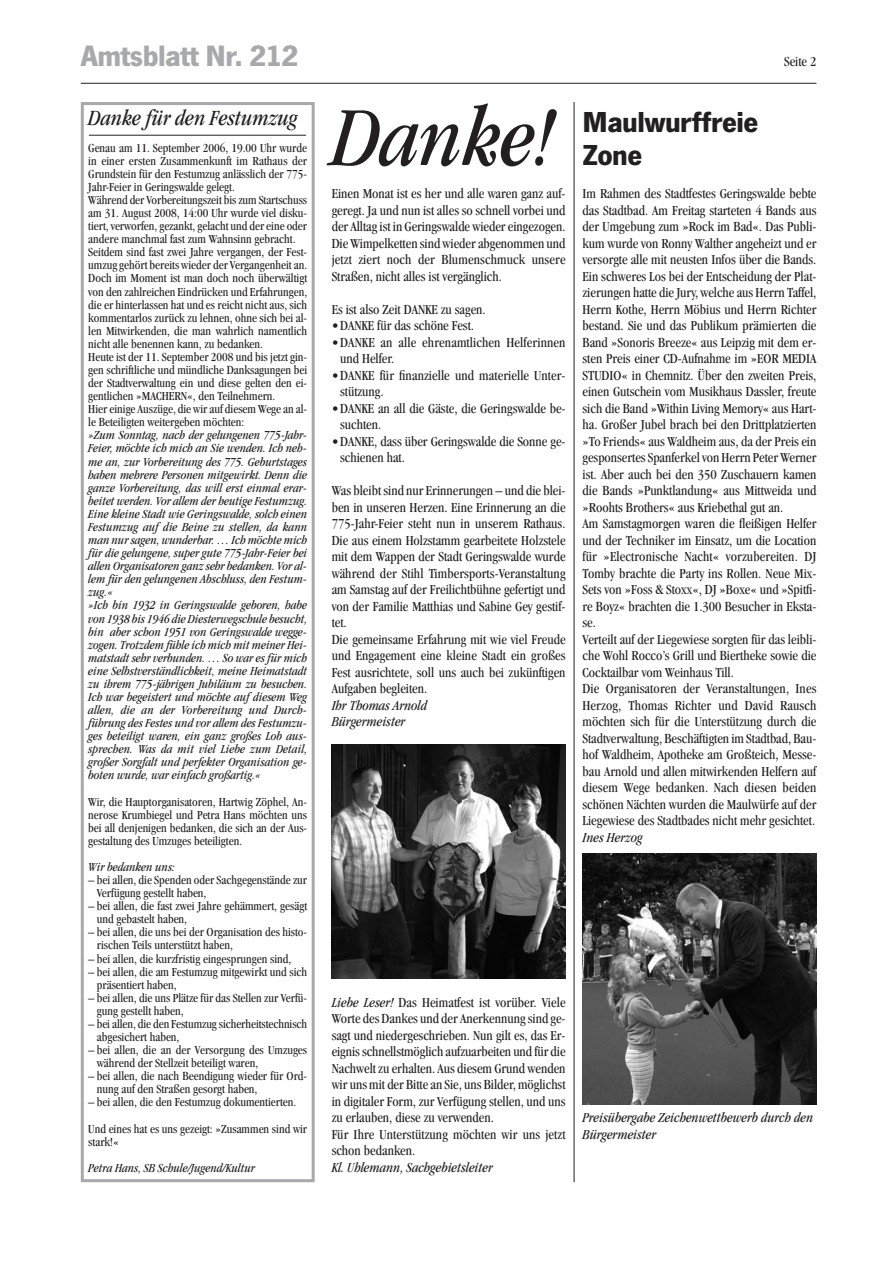
<style>
.page{position:relative;width:893px;height:1263px;background:#fff}
.page>*{position:absolute;margin:0;border:0;box-sizing:border-box;transform-origin:0 0}
.t1{font:italic condensed 87px "Garamond";color:#231f20}
.t2{font:700 30.6px "News Got T";letter-spacing:-.015em;color:#a8a9ad}
.t3{font:700 30px/33px "News Got T";letter-spacing:-.015em;color:#231f20}
.t4{font:italic condensed 22.5px "Garamond";color:#231f20}
.t5{font:condensed 14.25px/16.5px "Garamond";color:#231f20}
.t6{font:italic condensed 14.25px/16.5px "Garamond";color:#231f20}
.t7{font:condensed 12.75px/13px "Garamond";color:#231f20}
.t8{font:italic condensed 12.75px/13px "Garamond";color:#231f20}
.s1{font-style:italic}
</style>
<div class="page">
<hr style="left:81px;top:83px;width:735px;height:1px;background:#231f20">
<div style="left:81px;top:102px;width:234px;height:1080px;border:3px solid #a8a9ad"></div>
<hr style="left:89px;top:135px;width:217px;height:1px;background:#231f20">
<img style="left:332px;top:744px;width:234px;height:234px">
<hr style="left:574px;top:102px;width:1px;height:1080px;background:#231f20">
<img style="left:583px;top:854px;width:233px;height:250px">
<h2 class="t2" style="left:81px;top:38px;width:220px">Amtsblatt Nr. 212</h2>
<p class="t5" style="left:784px;top:54px;width:34px">Seite 2</p>
<h3 class="t4" style="left:88px;top:110px;width:211px">Danke für den Festumzug</h3>
<p class="t7" style="left:88px;top:142px;width:220px">Genau am 11. September 2006, 19.00 Uhr wurde in einer ersten Zusammenkunft im Rathaus der Grundstein für den Festumzug anlässlich der 775- Jahr-Feier in Geringswalde gelegt.<br>Während der Vorbereitungszeit bis zum Startschuss am 31. August 2008, 14:00 Uhr wurde viel disku&shy;tiert, verworfen, gezankt, gelacht und der eine oder andere manchmal fast zum Wahnsinn gebracht.<br>Seitdem sind fast zwei Jahre vergangen, der Fest&shy;umzug gehört bereits wieder der Vergangenheitan.<br>Doch im Moment ist man doch noch überwältigt von den zahlreichen Eindrücken und Erfahrungen, die er hinterlassen hat und es reicht nicht aus, sich kommentarlos zurück zu lehnen, ohne sich bei al&shy;len Mitwirkenden, die man wahrlich namentlich nicht alle benennen kann, zu bedanken.<br>Heute ist der 11. September 2008 und bis jetzt gin&shy;gen schriftliche und mündliche Danksagungen bei der Stadtverwaltung ein und diese gelten den ei&shy;gentlichen »MACHERN«, den Teilnehmern.<br>Hier einige Auszüge, die wir auf diesem Wege an al&shy;le Beteiligten weitergeben möchten:</p>
<p class="t8" style="left:88px;top:430px;width:220px">»Zum Sonntag, nach der gelungenen 775-Jahr-Feier, möchte ich mich an Sie wenden. Ich neh&shy;me an, zur Vorbereitung des 775. Geburtstages haben mehrere Personen mitgewirkt. Denn die ganze Vorbereitung, das will erst einmal erar&shy;beitet werden. Vor allem der heutige Festumzug.<br>Eine kleine Stadt wie Geringswalde, solch einen Festumzug auf die Beine zu stellen, da kann man nur sagen, wunderbar. … Ich möchte mich für die gelungene, super gute 775-Jahr-Feier bei allen Organisatoren ganz sehr bedanken. Vor al&shy;lem für den gelungenen Abschluss, den Festum&shy;zug.«<br>»Ich bin 1932 in Geringswalde geboren, habe von 1938 bis 1946 die Diesterwegschule besucht, bin aber schon 1951 von Geringswalde wegge&shy;zogen. Trotzdem fühle ich mich mit meiner Hei&shy;matstadt sehr verbunden. … So war es für mich eine Selbstverständlichkeit, meine Heimatstadt zu ihrem 775-jährigen Jubiläum zu besuchen.<br>Ich war begeistert und möchte auf diesem Weg allen, die an der Vorbereitung und Durch&shy;führung des Festes und vor allem des Festumzu&shy;ges beteiligt waren, ein ganz großes Lob aus&shy;sprechen. Was da mit viel Liebe zum Detail, großer Sorgfalt und perfekter Organisation ge&shy;boten wurde, war einfach großartig.«</p>
<p class="t7" style="left:88px;top:796px;width:220px;text-align:justify">Wir, die Hauptorganisatoren, Hartwig Zöphel, An&shy;nerose Krumbiegel und Petra Hans möchten uns bei all denjenigen bedanken, die sich an der Aus&shy;gestaltung des Umzuges beteiligten.</p>
<p class="t8" style="left:88px;top:861px;width:88px">Wir bedanken uns:</p>
<p class="t7" style="left:97px;top:874px;width:212px;text-indent:-9px">– bei allen, die Spenden oder Sachgegenstände zur<br>Verfügung gestellt haben,</p>
<p class="t7" style="left:97px;top:900px;width:212px;text-indent:-9px">– bei allen, die fast zwei Jahre gehämmert, gesägt und gebastelt haben,</p>
<p class="t7" style="left:97px;top:927px;width:212px;text-indent:-9px">– bei allen, die uns bei der Organisation des histo&shy;rischen Teils unterstützt haben,</p>
<p class="t7" style="left:88px;top:953px;width:205px">– bei allen, die kurzfristig eingesprungen sind,</p>
<p class="t7" style="left:97px;top:966px;width:212px;text-indent:-9px">– bei allen, die am Festumzug mitgewirkt und sich präsentiert haben,</p>
<p class="t7" style="left:97px;top:992px;width:212px;text-indent:-9px">– bei allen, die uns Plätze für das Stellen zur Verfü&shy;gung gestellt haben,</p>
<p class="t7" style="left:97px;top:1018px;width:212px;text-indent:-9px">– bei allen, die den Festumzug sicherheitstechnisch abgesichert haben,</p>
<p class="t7" style="left:97px;top:1044px;width:212px;text-indent:-9px">– bei allen, die an der Versorgung des Umzuges während der Stellzeit beteiligt waren,</p>
<p class="t7" style="left:97px;top:1071px;width:212px;text-indent:-9px">– bei allen, die nach Beendigung wieder für Ord&shy;nung auf den Straßen gesorgt haben,</p>
<p class="t7" style="left:88px;top:1090px;width:220px;line-height:26.1px">– bei allen, die den Festumzug dokumentierten.<br>Und eines hat es uns gezeigt: »Zusammen sind wir</p>
<p class="t7" style="left:88px;top:1136px;width:32px">stark!«</p>
<p class="t8" style="left:88px;top:1162px;width:168px">Petra Hans, SB Schule/Jugend/Kultur</p>
<h1 class="t1" style="left:332px;top:104px;width:224px">Danke!</h1>
<p class="t5" style="left:332px;top:186px;width:235px;text-align:justify">Einen Monat ist es her und alle waren ganz auf&shy;geregt. Ja und nun ist alles so schnell vorbei und der Alltagist in Geringswalde wiedereingezogen.<br>Die Wimpelketten sind wieder abgenommen und jetzt ziert noch der Blumenschmuck unsere Straßen, nicht alles ist vergänglich.</p>
<p class="t5" style="left:332px;top:302px;width:156px">Es ist also Zeit DANKE zu sagen.</p>
<p class="t5" style="left:332px;top:318px;width:144px">•DANKE für das schöne Fest.</p>
<p class="t5" style="left:340px;top:335px;width:227px;text-indent:-9px">•DANKE an alle ehrenamtlichen Helferinnen und Helfer.</p>
<p class="t5" style="left:340px;top:368px;width:227px;text-indent:-9px">•DANKE für finanzielle und materielle Unter&shy;stützung.</p>
<p class="t5" style="left:340px;top:401px;width:227px;text-indent:-9px">•DANKE an all die Gäste, die Geringswalde be&shy;suchten.</p>
<p class="t5" style="left:340px;top:434px;width:227px;text-indent:-9px">•DANKE, dass über Geringswalde die Sonne ge&shy;schienen hat.</p>
<p class="t5" style="left:332px;top:483px;width:235px">Was bleibt sind nur Erinnerungen – und die blei&shy;ben in unseren Herzen. Eine Erinnerung an die 775-Jahr-Feier steht nun in unserem Rathaus.<br>Die aus einem Holzstamm gearbeitete Holzstele mit dem Wappen der Stadt Geringswalde wurde während der Stihl Timbersports-Veranstaltung am Samstag auf der Freilichtbühne gefertigt und von der Familie Matthias und Sabine Gey gestif&shy;tet.<br>Die gemeinsame Erfahrung mit wie viel Freude und Engagement eine kleine Stadt ein großes Fest ausrichtete, soll uns auch bei zukünftigen Aufgaben begleiten.</p>
<p class="t6" style="left:332px;top:698px;width:97px">Ihr Thomas Arnold<br>Bürgermeister</p>
<h3 class="t3" style="left:583px;top:105px;width:178px">Maulwurffreie<br>Zone</h3>
<p class="t5" style="left:583px;top:186px;width:235px">Im Rahmen des Stadtfestes Geringswalde bebte das Stadtbad. Am Freitag starteten 4 Bands aus der Umgebung zum »Rock im Bad«. Das Publi&shy;kum wurde von Ronny Walther angeheizt und er versorgte alle mit neusten Infos über die Bands.<br>Ein schweres Los bei der Entscheidung der Plat&shy;zierungen hatte die Jury, welche aus Herrn Taffel, Herrn Kothe, Herrn Möbius und Herrn Richter bestand. Sie und das Publikum prämierten die Band »Sonoris Breeze« aus Leipzig mit dem er&shy;sten Preis einer CD-Aufnahme im »EOR MEDIA STUDIO« in Chemnitz. Über den zweiten Preis, einen Gutschein vom Musikhaus Dassler, freute sich die Band »Within Living Memory« aus Hart&shy;ha. Großer Jubel brach bei den Drittplatzierten »To Friends« aus Waldheim aus, da der Preis ein gesponsertes Spanferkel von Herrn Peter Werner ist. Aber auch bei den 350 Zuschauern kamen die Bands »Punktlandung« aus Mittweida und »Roohts Brothers« aus Kriebethal gut an.<br>Am Samstagmorgen waren die fleißigen Helfer und der Techniker im Einsatz, um die Location für »Electronische Nacht« vorzubereiten. DJ Tomby brachte die Party ins Rollen. Neue Mix-Sets von »Foss &amp; Stoxx«, DJ »Boxe« und »Spitfi&shy;re Boyz« brachten die 1.300 Besucher in Eksta&shy;se.<br>Verteilt auf der Liegewiese sorgten für das leibli&shy;che Wohl Rocco’s Grill und Biertheke sowie die Cocktailbar vom Weinhaus Till.<br>Die Organisatoren der Veranstaltungen, Ines Herzog, Thomas Richter und David Rausch möchten sich für die Unterstützung durch die Stadtverwaltung, Beschäftigten im Stadtbad, Bau&shy;hof Waldheim, Apotheke am Großteich, Messe&shy;bau Arnold und allen mitwirkenden Helfern auf diesem Wege bedanken. Nach diesen beiden schönen Nächten wurden die Maulwürfe auf der Liegewiese des Stadtbades nicht mehr gesichtet.</p>
<p class="t6" style="left:583px;top:830px;width:61px">Ines Herzog</p>
<p class="t5" style="left:332px;top:995px;width:235px"><span class="s1">Liebe Leser!</span> Das Heimatfest ist vorüber. Viele Worte des Dankes und der Anerkennung sind ge&shy;sagt und niedergeschrieben. Nun gilt es, das Er&shy;eignisschnellstmöglich aufzuarbeiten und für die Nachwelt zu erhalten. Aus diesem Grund wenden wir unsmit der Bittean Sie, uns Bilder,möglichst in digitaler Form, zur Verfügung stellen, und uns zu erlauben, diese zu verwenden.<br>Für Ihre Unterstützung möchten wir uns jetzt schon bedanken.</p>
<p class="t6" style="left:332px;top:1160px;width:163px">Kl. Uhlemann, Sachgebietsleiter</p>
<p class="t6" style="left:583px;top:1110px;width:232px">Preisübergabe Zeichenwettbewerb durch den<br>Bürgermeister</p>
</div>
